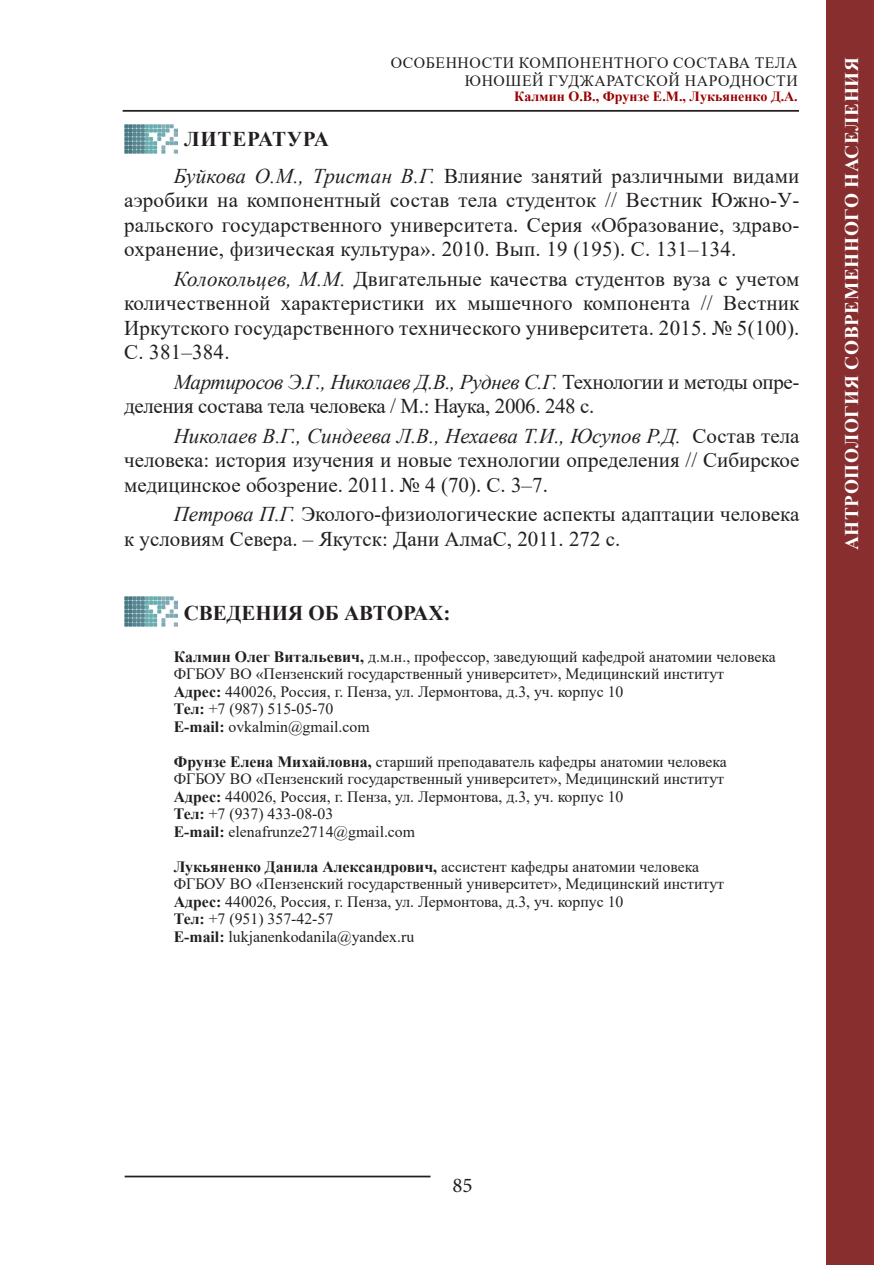
<style>
.page{position:relative;width:874px;height:1265px;background:#fff}
.page>*{position:absolute;margin:0;border:0;box-sizing:border-box;transform-origin:0 0}
.t1{font:21px/24.5px "Times New Roman";color:#231f20;text-align:justify}
.t2{font:21px/24.5px "Times New Roman";letter-spacing:-.02em;color:#231f20}
.t3{font:700 21px "Times New Roman";color:#231f20}
.t4{font:21px "Minion Pro";color:#231f20}
.t5{font:700 19.25px "Times New Roman";letter-spacing:.035em;color:#fff}
.t6{font:15.75px/17.5px "Times New Roman";color:#231f20}
.t7{font:15.75px/17.2px "Times New Roman";letter-spacing:.035em;color:#231f20;text-align:right}
.t8{font:700 14px "Times New Roman";color:#900}
.s1{font-weight:700}
.s2{font-style:italic}
</style>
<div class="page">
<hr style="left:123px;top:110px;width:675px;height:2px;background:#231f20">
<hr style="left:125px;top:1176px;width:305px;height:1px;background:#231f20">
<img style="left:124px;top:596px;width:53px;height:30px">
<img style="left:124px;top:124px;width:53px;height:30px">
<div style="left:826px;top:0;width:47px;height:1265px;background:#882e2e"></div>
<p class="t7" style="left:390px;top:54px;width:408px">ОСОБЕННОСТИ КОМПОНЕНТНОГО СОСТАВА ТЕЛА<br>ЮНОШЕЙ ГУДЖАРАТСКОЙ НАРОДНОСТИ</p>
<p class="t8" style="left:514px;top:87px;width:285px">Калмин О.В., Фрунзе Е.М., Лукьяненко Д.А.</p>
<h1 class="t1" style="left:174px;top:120px;width:627px;line-height:36.9px;text-indent:10px"><span class="s1">ЛИТЕРАТУРА<br></span><span class="s2">Буйкова О.М., Тристан В.Г.</span> Влияние занятий различными видами</h1>
<h1 class="t1" style="left:124px;top:187px;width:676px">аэробики на компонентный состав тела студенток // Вестник Южно-У&shy;ральского государственного университета. Серия «Образование, здраво&shy;охранение, физическая культура». 2010. Вып. 19 (195). С. 131–134.</h1>
<h1 class="t1" style="left:124px;top:266px;width:676px;text-indent:50px"><span class="s2">Колокольцев, М.М.</span> Двигательные качества студентов вуза с учетом количественной характеристики их мышечного компонента // Вестник Иркутского государственного технического университета. 2015. № 5(100).<br>С. 381–384.</h1>
<h1 class="t2" style="left:124px;top:369px;width:676px;text-indent:50px"><span class="s2">Мартиросов Э.Г., Николаев Д.В., Руднев С.Г.</span> Технологии и методы опре&shy;деления состава тела человека / М.: Наука, 2006. 248 с.</h1>
<h1 class="t1" style="left:124px;top:423px;width:676px;text-indent:50px"><span class="s2">Николаев В.Г., Синдеева Л.В., Нехаева Т.И., Юсупов Р.Д.</span> Состав тела человека: история изучения и новые технологии определения // Сибирское медицинское обозрение. 2011. № 4 (70). С. 3–7.</h1>
<h1 class="t1" style="left:124px;top:501px;width:676px;text-indent:50px"><span class="s2">Петрова П.Г.</span> Эколого-физиологические аспекты адаптации человека к условиям Севера. – Якутск: Дани АлмаС, 2011. 272 с.</h1>
<h1 class="t3" style="left:184px;top:597px;width:268px">СВЕДЕНИЯ ОБ АВТОРАХ:</h1>
<p class="t6" style="left:174px;top:647px;width:603px"><span class="s1">Калмин Олег Витальевич,</span> д.м.н., профессор, заведующий кафедрой анатомии человека ФГБОУ ВО «Пензенский государственный университет», Медицинский институт<br><span class="s1">Адрес:</span> 440026, Россия, г. Пенза, ул. Лермонтова, д.3, уч. корпус 10<br><span class="s1">Тел:</span> +7 (987) 515-05-70<br><span class="s1">E-mail:</span> ovkalmin@gmail.com</p>
<p class="t6" style="left:174px;top:752px;width:554px"><span class="s1">Фрунзе Елена Михайловна,</span> старший преподаватель кафедры анатомии человека ФГБОУ ВО «Пензенский государственный университет», Медицинский институт <span class="s1">Адрес:</span> 440026, Россия, г. Пенза, ул. Лермонтова, д.3, уч. корпус 10<br><span class="s1">Тел:</span> +7 (937) 433-08-03<br><span class="s1">E-mail:</span> elenafrunze2714@gmail.com</p>
<p class="t6" style="left:174px;top:857px;width:551px"><span class="s1">Лукьяненко Данила Александрович,</span> ассистент кафедры анатомии человека ФГБОУ ВО «Пензенский государственный университет», Медицинский институт <span class="s1">Адрес:</span> 440026, Россия, г. Пенза, ул. Лермонтова, д.3, уч. корпус 10<br><span class="s1">Тел:</span> +7 (951) 357-42-57<br><span class="s1">E-mail:</span> lukjanenkodanila@yandex.ru</p>
<p class="t5" style="left:837px;top:550px;width:495px;rotate:-90deg">АНТРОПОЛОГИЯ СОВРЕМЕННОГО НАСЕЛЕНИЯ</p>
<h1 class="t4" style="left:452px;top:1171px;width:22px">85</h1>
</div>
